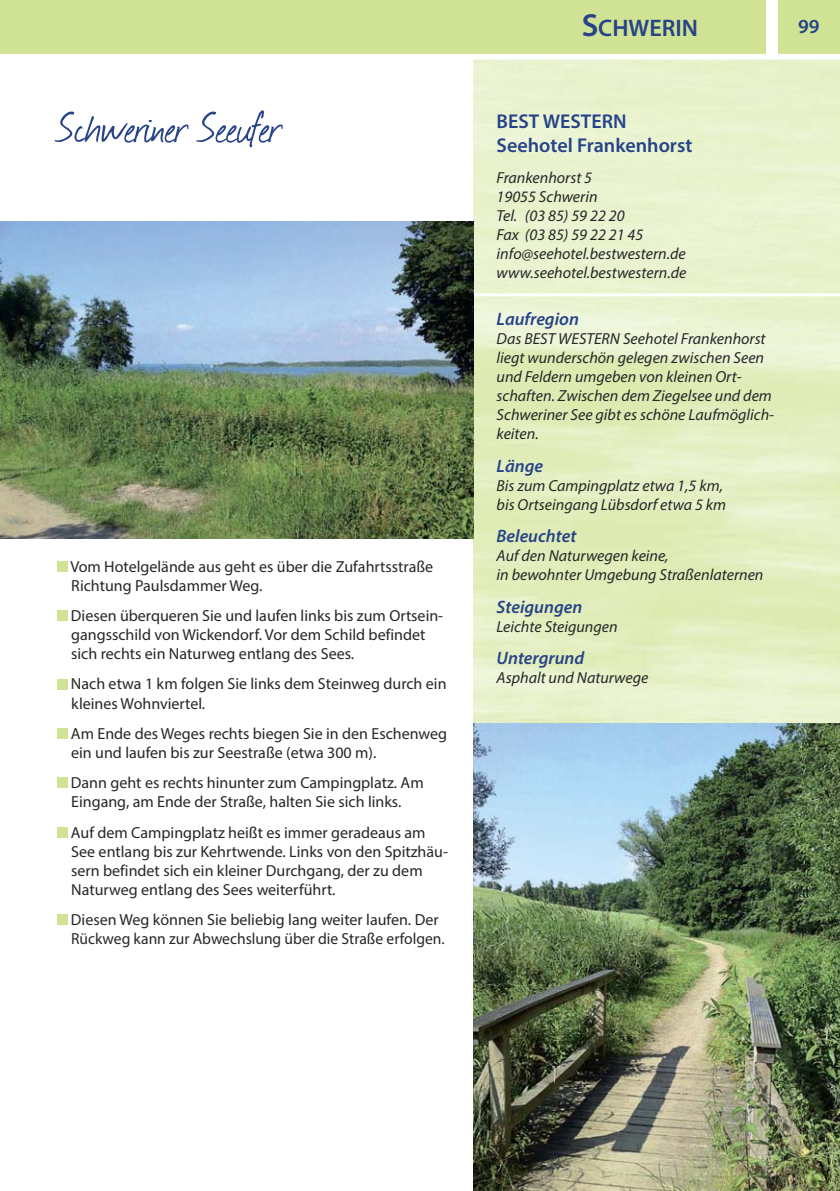
<style>
.page{position:relative;width:840px;height:1191px;background:#fff}
.page>*{position:absolute;margin:0;border:0;box-sizing:border-box;transform-origin:0 0}
.t1{font:50px "Journal";letter-spacing:-.01em;color:#264387}
.t2{font:600 24px "Myriad Pro";color:#264387}
.t3{font:600 20px/24px "Myriad Pro";color:#264387}
.t4{font:italic 600 18px "Myriad Pro";color:#264387}
.t5{font:16px/19px "Myriad Pro";color:#272627}
.t6{font:italic 16px/19px "Myriad Pro";color:#272627}
.s1{font-size:32px}
</style>
<div class="page">
<img style="left:473px;top:60px;width:366px;height:663px">
<div style="left:0;top:0;width:839px;height:57px;background:#d0e293"></div>
<div style="left:765px;top:0;width:12px;height:57px;background:#fff"></div>
<hr style="left:473px;top:293px;width:366px;height:3px;background:#fff">
<img style="left:473px;top:723px;width:366px;height:468px">
<div style="left:57px;top:914px;width:10px;height:11px;background:#d0e293"></div>
<div style="left:57px;top:826px;width:10px;height:11px;background:#d0e293"></div>
<div style="left:57px;top:777px;width:10px;height:11px;background:#d0e293"></div>
<div style="left:57px;top:728px;width:10px;height:11px;background:#d0e293"></div>
<div style="left:57px;top:678px;width:10px;height:11px;background:#d0e293"></div>
<div style="left:57px;top:610px;width:10px;height:11px;background:#d0e293"></div>
<div style="left:57px;top:561px;width:10px;height:11px;background:#d0e293"></div>
<img style="left:0;top:221px;width:473px;height:318px">
<div style="left:0;top:54px;width:839px;height:6px;background:#fff"></div>
<h1 class="t1" style="left:57px;top:95px;width:226px">Schweriner Seeufer</h1>
<p class="t5" style="left:70px;top:558px;width:364px">Vom Hotelgelände aus geht es über die Zufahrtsstraße<br>Richtung Paulsdammer Weg.</p>
<p class="t5" style="left:71px;top:607px;width:373px">Diesen überqueren Sie und laufen links bis zum Ortsein&shy;gangsschild von Wickendorf. Vor dem Schild befindet sich rechts ein Naturweg entlang des Sees.</p>
<p class="t5" style="left:71px;top:676px;width:377px">Nach etwa 1 km folgen Sie links dem Steinweg durch ein kleines Wohnviertel.</p>
<p class="t5" style="left:71px;top:725px;width:377px">Am Ende des Weges rechts biegen Sie in den Eschenweg ein und laufen bis zur Seestraße (etwa 300 m).</p>
<p class="t5" style="left:71px;top:774px;width:354px">Dann geht es rechts hinunter zum Campingplatz. Am<br>Eingang, am Ende der Straße, halten Sie sich links.</p>
<p class="t5" style="left:71px;top:824px;width:378px">Auf dem Campingplatz heißt es immer geradeaus am See entlang bis zur Kehrtwende. Links von den Spitzhäu&shy;sern befindet sich ein kleiner Durchgang, der zu dem Naturweg entlang des Sees weiterführt.</p>
<p class="t5" style="left:71px;top:911px;width:375px">Diesen Weg können Sie beliebig lang weiter laufen. Der<br>Rückweg kann zur Abwechslung über die Straße erfolgen.</p>
<h2 class="t2" style="left:581px;top:19px;width:118px"><span class="s1">S</span>CHWERIN</h2>
<p class="t3" style="left:797px;top:16px;width:23px">99</p>
<p class="t3" style="left:496px;top:111px;width:197px">BEST WESTERN<br>Seehotel Frankenhorst</p>
<p class="t6" style="left:496px;top:169px;width:191px">Frankenhorst 5<br>19055 Schwerin<br>Tel. (03 85) 59 22 20<br>Fax (03 85) 59 22 21 45 info@seehotel.bestwestern.de www.seehotel.bestwestern.de</p>
<p class="t4" style="left:496px;top:313px;width:84px">Laufregion</p>
<p class="t6" style="left:496px;top:331px;width:279px">Das BEST WESTERN Seehotel Frankenhorst liegt wunderschön gelegen zwischen Seen und Feldern umgeben von kleinen Ort - schaften. Zwischen dem Ziegelsee und dem Schweriner See gibt es schöne Laufmöglich&shy;keiten.</p>
<p class="t4" style="left:496px;top:459px;width:48px">Länge</p>
<p class="t6" style="left:496px;top:477px;width:231px">Bis zum Campingplatz etwa 1,5 km, bis Ortseingang Lübsdorf etwa 5 km</p>
<p class="t4" style="left:496px;top:529px;width:81px">Beleuchtet</p>
<p class="t6" style="left:496px;top:547px;width:268px">Auf den Naturwegen keine,<br>in bewohnter Umgebung Straßenlaternen</p>
<p class="t4" style="left:496px;top:600px;width:87px">Steigungen</p>
<p class="t6" style="left:496px;top:618px;width:122px">Leichte Steigungen</p>
<p class="t4" style="left:496px;top:651px;width:89px">Untergrund</p>
<p class="t6" style="left:496px;top:669px;width:153px">Asphalt und Naturwege</p>
</div>
